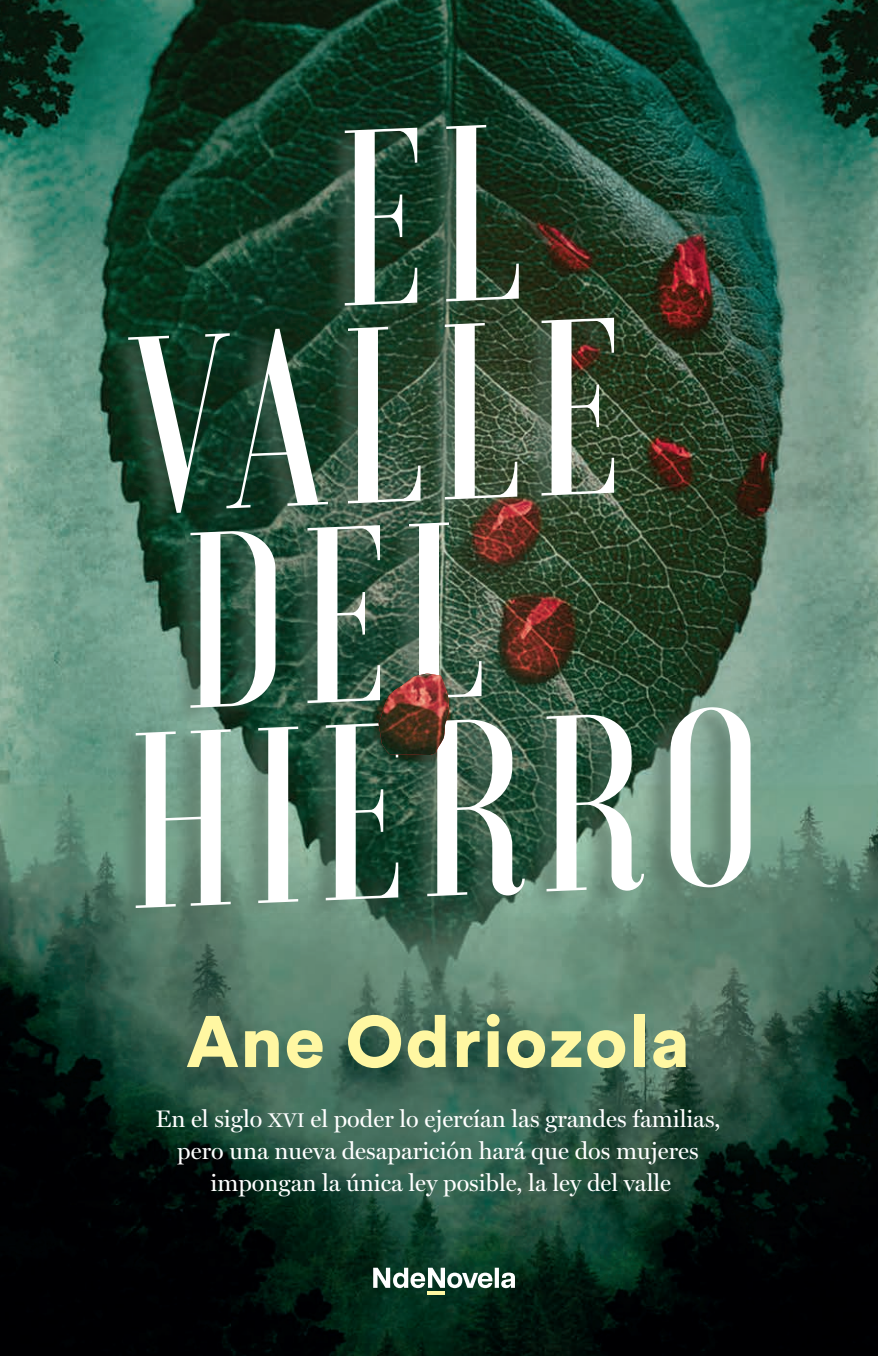
<style>
.page{position:relative;width:878px;height:1356px;background:#fff}
.page>*{position:absolute;margin:0;border:0;box-sizing:border-box;transform-origin:0 0}
.t1{font:500 249.8px/198px "Voga";color:#fff}
.t2{font:900 72px "Circular Std";letter-spacing:.02em;color:#fff7a2}
.t3{font:24px/32px "Miller Display";color:#fff;text-align:center}
.s1{font-size:20px}
</style>
<div class="page">
<img style="left:0;top:0;width:878px;height:1356px">
<svg style="left:373px;top:1268px;width:142px;height:20px"></svg>
<hr style="left:428px;top:1291px;width:17px;height:4px;background:#fff7a2">
<div style="left:101px;top:119px;width:646px;height:808px;background:#536d5e;opacity:.57"></div>
<img style="left:378px;top:673px;width:71px;height:82px">
<h1 class="t1" style="left:101px;top:121px;width:637px;text-indent:230px;rotate:-2deg">EL<br>VALLE<br>DEL<br>HIERRO</h1>
<h2 class="t2" style="left:186px;top:994px;width:505px">Ane Odriozola</h2>
<p class="t3" style="left:155px;top:1102px;width:567px">En el siglo <span class="s1">XVI</span> el poder lo ejercían las grandes familias, pero una nueva desaparición hará que dos mujeres impongan la única ley posible, la ley del valle</p>
</div>
